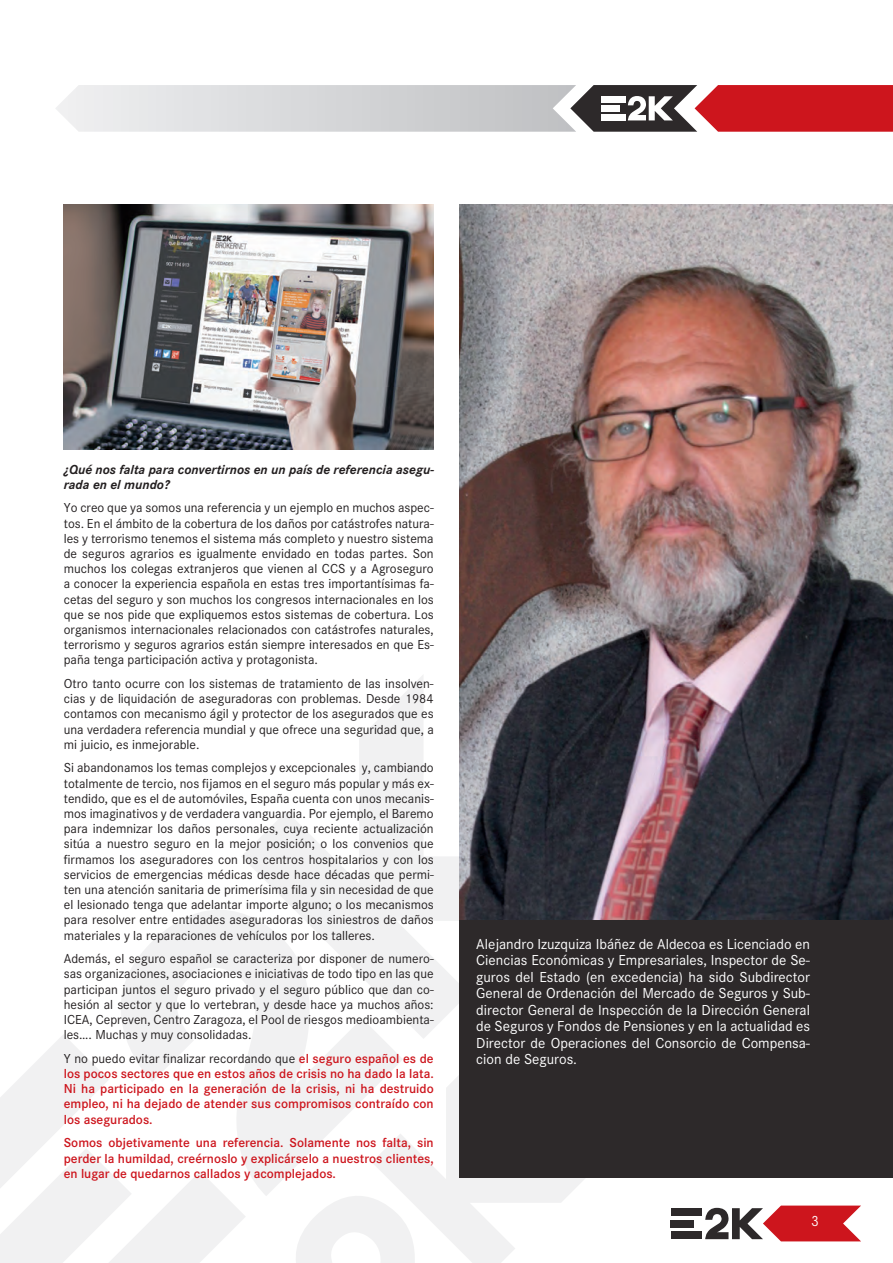
<style>
.page{position:relative;width:893px;height:1263px;background:#fff}
.page>*{position:absolute;margin:0;border:0;box-sizing:border-box;transform-origin:0 0}
.t1{font:15px/16.5px "Corporate S";color:#fff;text-align:justify}
.t2{font:13.5px/15.1px "Corporate S";color:#231f20;text-align:justify}
.t3{font:600 13.5px/15.1px "Corporate S";color:#cd151d;text-align:justify}
.t4{font:italic 700 13.5px/15.1px "Corporate S";color:#231f20}
.t5{font:condensed 13.5px "ITC Avant Garde Std";color:#fff}
.s1{font-weight:400;color:#231f20}
</style>
<div class="page">
<div style="left:671px;top:1231px;width:31px;height:8px;background:#2d292a"></div>
<div style="left:671px;top:1220px;width:23px;height:7px;background:#2d292a"></div>
<div style="left:671px;top:1208px;width:31px;height:8px;background:#2d292a"></div>
<svg style="left:705px;top:1205px;width:156px;height:36px"></svg>
<svg style="left:0;top:1035px;width:245px;height:228px"></svg>
<svg style="left:82px;top:910px;width:308px;height:286px"></svg>
<svg style="left:241px;top:675px;width:218px;height:364px"></svg>
<svg style="left:272px;top:1173px;width:100px;height:90px"></svg>
<svg style="left:372px;top:1047px;width:213px;height:216px"></svg>
<img style="left:64px;top:204px;width:370px;height:245px">
<img style="left:459px;top:204px;width:434px;height:716px">
<svg style="left:56px;top:85px;width:837px;height:47px;background:#c9a1a4"></svg>
<div style="left:459px;top:920px;width:434px;height:258px;background:#2d292a"></div>
<p class="t4" style="left:64px;top:462px;width:372px">¿Qué nos falta para convertirnos en un país de referencia asegu&shy;rada en el mundo?</p>
<p class="t2" style="left:64px;top:500px;width:371px">Yo creo que ya somos una referencia y un ejemplo en muchos aspec&shy;tos. En el ámbito de la cobertura de los daños por catástrofes natura&shy;les y terrorismo tenemos el sistema más completo y nuestro sistema de seguros agrarios es igualmente envidado en todas partes. Son muchos los colegas extranjeros que vienen al CCS y a Agroseguro a conocer la experiencia española en estas tres importantísimas fa&shy;cetas del seguro y son muchos los congresos internacionales en los que se nos pide que expliquemos estos sistemas de cobertura. Los organismos internacionales relacionados con catástrofes naturales, terrorismo y seguros agrarios están siempre interesados en que Es&shy;paña tenga participación activa y protagonista.</p>
<p class="t2" style="left:64px;top:676px;width:371px">Otro tanto ocurre con los sistemas de tratamiento de las insolven&shy;cias y de liquidación de aseguradoras con problemas. Desde 1984 contamos con mecanismo ágil y protector de los asegurados que es una verdadera referencia mundial y que ofrece una seguridad que, a mi juicio, es inmejorable.</p>
<p class="t2" style="left:64px;top:760px;width:371px">Si abandonamos los temas complejos y excepcionales y, cambiando totalmente de tercio, nos fijamos en el seguro más popular y más ex&shy;tendido, que es el de automóviles, España cuenta con unos mecanis&shy;mos imaginativos y de verdadera vanguardia. Por ejemplo, el Baremo para indemnizar los daños personales, cuya reciente actualización sitúa a nuestro seguro en la mejor posición; o los convenios que firmamos los aseguradores con los centros hospitalarios y con los servicios de emergencias médicas desde hace décadas que permi&shy;ten una atención sanitaria de primerísima fila y sin necesidad de que el lesionado tenga que adelantar importe alguno; o los mecanismos para resolver entre entidades aseguradoras los siniestros de daños materiales y la reparaciones de vehículos por los talleres.</p>
<p class="t2" style="left:64px;top:951px;width:371px">Además, el seguro español se caracteriza por disponer de numero&shy;sas organizaciones, asociaciones e iniciativas de todo tipo en las que participan juntos el seguro privado y el seguro público que dan co&shy;hesión al sector y que lo vertebran, y desde hace ya muchos años:<br>ICEA, Cepreven, Centro Zaragoza, el Pool de riesgos medioambienta&shy;les…. Muchas y muy consolidadas.</p>
<p class="t3" style="left:64px;top:1051px;width:371px"><span class="s1">Y no puedo evitar finalizar recordando que</span> el seguro español es de los pocos sectores que en estos años de crisis no ha dado la lata.<br>Ni ha participado en la generación de la crisis, ni ha destruido empleo, ni ha dejado de atender sus compromisos contraído con los asegurados.</p>
<p class="t3" style="left:64px;top:1135px;width:371px">Somos objetivamente una referencia. Solamente nos falta, sin perder la humildad, creérnoslo y explicárselo a nuestros clientes, en lugar de quedarnos callados y acomplejados.</p>
<p class="t1" style="left:476px;top:936px;width:335px">Alejandro Izuzquiza Ibáñez de Aldecoa es Licenciado en Ciencias Económicas y Empresariales, Inspector de Se&shy;guros del Estado (en excedencia) ha sido Subdirector General de Ordenación del Mercado de Seguros y Sub&shy;director General de Inspección de la Dirección General de Seguros y Fondos de Pensiones y en la actualidad es Director de Operaciones del Consorcio de Compensa&shy;cion de Seguros.</p>
<p class="t5" style="left:811px;top:1213px;width:9px">3</p>
</div>
